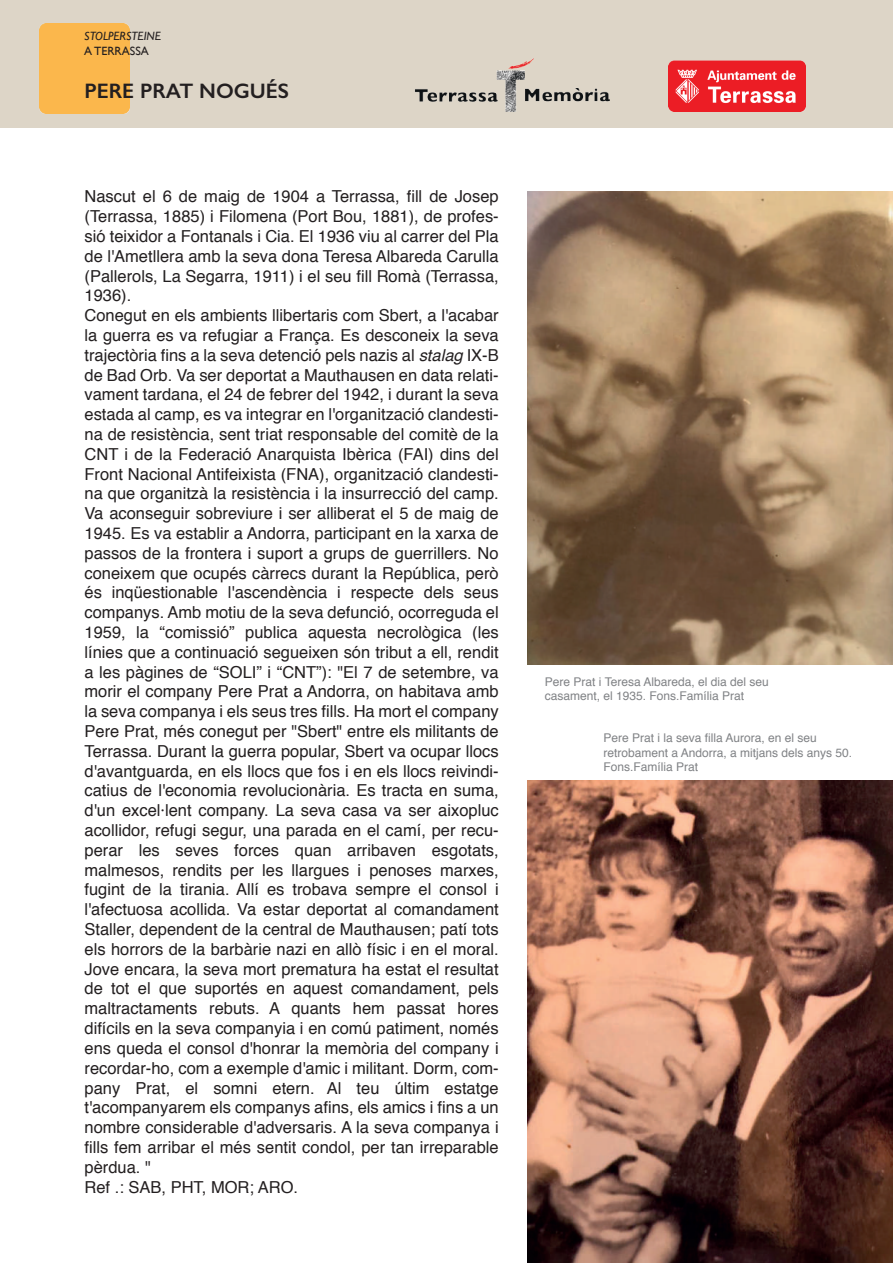
<style>
.page{position:relative;width:893px;height:1263px;background:#fff}
.page>*{position:absolute;margin:0;border:0;box-sizing:border-box;transform-origin:0 0}
.t1{font:600 21px "Gill Sans";color:#231f20}
.t2{font:16.5px/19.8px "Helvetica";color:#231f20}
.t3{font:12px/14.4px "Helvetica";color:#808285}
.t4{font:italic 12px "Gill Sans";color:#231f20}
.t5{font:12px "Gill Sans";color:#231f20}
.s1{font-style:italic}
</style>
<div class="page">
<div style="left:0;top:0;width:893px;height:127px;background:#ddd5c7"></div>
<img style="left:668px;top:60px;width:137px;height:52px">
<img style="left:415px;top:58px;width:194px;height:54px">
<div style="left:39px;top:23px;width:90px;height:91px;background:#fbb74c"></div>
<img style="left:527px;top:781px;width:366px;height:482px">
<img style="left:528px;top:191px;width:364px;height:473px">
<p class="t4" style="left:84px;top:29px;width:78px">STOLPERSTEINE</p>
<p class="t5" style="left:84px;top:44px;width:66px">A TERRASSA</p>
<p class="t1" style="left:85px;top:78px;width:206px">PERE PRAT NOGUÉS</p>
<p class="t2" style="left:85px;top:187px;width:416px">Nascut el 6 de maig de 1904 a Terrassa, fill de Josep (Terrassa, 1885) i Filomena (Port Bou, 1881), de profes&shy;sió teixidor a Fontanals i Cia. El 1936 viu al carrer del Pla de l'Ametllera amb la seva dona Teresa Albareda Carulla (Pallerols, La Segarra, 1911) i el seu fill Romà (Terrassa, 1936).<br>Conegut en els ambients llibertaris com Sbert, a l'acabar la guerra es va refugiar a França. Es desconeix la seva trajectòria fins a la seva detenció pels nazis al <span class="s1">stalag</span> IX-B de Bad Orb. Va ser deportat a Mauthausen en data relati&shy;vament tardana, el 24 de febrer del 1942, i durant la seva estada al camp, es va integrar en l'organització clandesti&shy;na de resistència, sent triat responsable del comitè de la CNT i de la Federació Anarquista Ibèrica (FAI) dins del Front Nacional Antifeixista (FNA), organització clandesti&shy;na que organitzà la resistència i la insurrecció del camp.<br>Va aconseguir sobreviure i ser alliberat el 5 de maig de 1945. Es va establir a Andorra, participant en la xarxa de passos de la frontera i suport a grups de guerrillers. No coneixem que ocupés càrrecs durant la República, però és inqüestionable l'ascendència i respecte dels seus companys. Amb motiu de la seva defunció, ocorreguda el 1959, la “comissió” publica aquesta necrològica (les línies que a continuació segueixen són tribut a ell, rendit a les pàgines de “SOLI” i “CNT”): "El 7 de setembre, va morir el company Pere Prat a Andorra, on habitava amb la seva companya i els seus tres fills. Ha mort el company Pere Prat, més conegut per "Sbert" entre els militants de Terrassa. Durant la guerra popular, Sbert va ocupar llocs d'avantguarda, en els llocs que fos i en els llocs reivindi&shy;catius de l'economia revolucionària. Es tracta en suma, d'un excel·lent company. La seva casa va ser aixopluc acollidor, refugi segur, una parada en el camí, per recu&shy;perar les seves forces quan arribaven esgotats, malmesos, rendits per les llargues i penoses marxes, fugint de la tirania. Allí es trobava sempre el consol i l'afectuosa acollida. Va estar deportat al comandament Staller, dependent de la central de Mauthausen; patí tots els horrors de la barbàrie nazi en allò físic i en el moral.<br>Jove encara, la seva mort prematura ha estat el resultat de tot el que suportés en aquest comandament, pels maltractaments rebuts. A quants hem passat hores difícils en la seva companyia i en comú patiment, només ens queda el consol d'honrar la memòria del company i recordar-ho, com a exemple d'amic i militant. Dorm, com&shy;pany Prat, el somni etern. Al teu últim estatge t'acompanyarem els companys afins, els amics i fins a un nombre considerable d'adversaris. A la seva companya i fills fem arribar el més sentit condol, per tan irreparable pèrdua. "<br>Ref .: SAB, PHT, MOR; ARO.</p>
<p class="t3" style="left:545px;top:675px;width:225px">Pere Prat i Teresa Albareda, el dia del seu casament, el 1935. Fons.Família Prat</p>
<p class="t3" style="left:603px;top:731px;width:250px">Pere Prat i la seva filla Aurora, en el seu retrobament a Andorra, a mitjans dels anys 50.<br>Fons.Família Prat</p>
</div>
